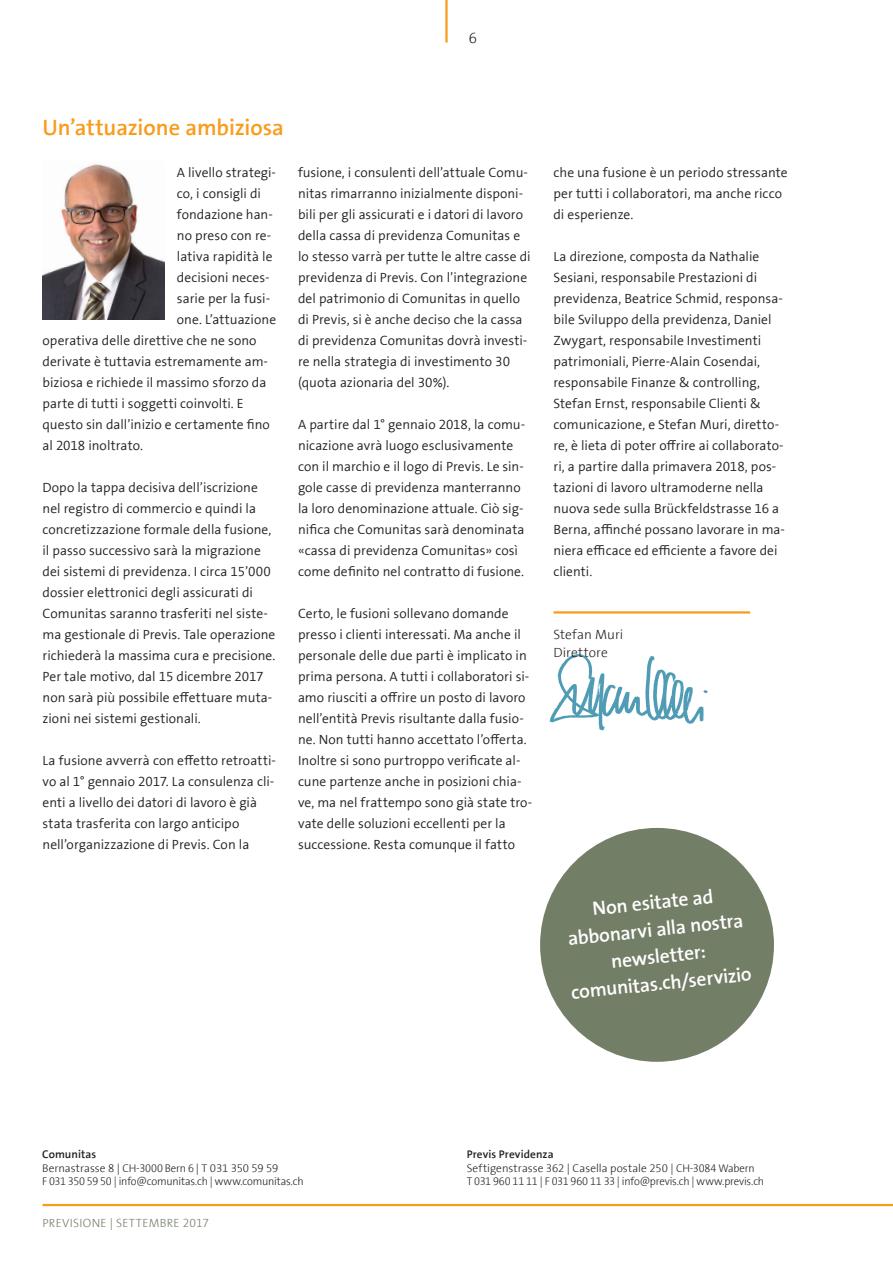
<style>
.page{position:relative;width:893px;height:1263px;background:#fff}
.page>*{position:absolute;margin:0;border:0;box-sizing:border-box;transform-origin:0 0}
.Überschrift{font:300 22.5px "Previs The Sans";letter-spacing:-.005em;color:#f89c1c}
.t1{font:300 19.5px "Previs The Sans";color:#fff}
.t2{font:300 15px "Previs The Sans";color:#231f20}
.Lauftext{font:300 13.5px/21px "Previs The Sans";letter-spacing:.005em;color:#231f20}
.Legende_Autor{font:300 13.5px/18px "Previs The Sans";letter-spacing:.005em;color:#231f20}
.t3{font:300 12px "Previs The Sans";letter-spacing:.02em;color:#737e66}
.t4{font:300 11.25px "Previs The Sans";letter-spacing:-.01em;color:#231f20;scale:.96 1}
.t5{font:300 11.25px "Previs The Sans";letter-spacing:-.01em;color:#231f20}
.t6{font:300 11.25px "Previs The Sans";letter-spacing:.01em;color:#231f20}
</style>
<div class="page">
<hr style="left:445px;top:0;width:3px;height:43px;background:#f89c1c">
<img style="left:43px;top:164px;width:121px;height:156px">
<hr style="left:43px;top:1204px;width:850px;height:2px;background:#f89c1c">
<hr style="left:553px;top:611px;width:197px;height:2px;background:#f89c1c">
<img style="left:549px;top:654px;width:159px;height:77px">
<div style="left:540px;top:828px;width:234px;height:234px;background:#737e66;border-radius:50%"></div>
<p class="t2" style="left:469px;top:30px;width:10px">6</p>
<p class="Überschrift" style="left:43px;top:116px;width:243px">Un’attuazione ambiziosa</p>
<p class="Lauftext" style="left:177px;top:162px;width:101px">A livello strategi-</p>
<p class="Lauftext" style="left:177px;top:183px;width:86px">co, i consigli di</p>
<p class="Lauftext" style="left:177px;top:204px;width:97px">fondazione han-</p>
<p class="Lauftext" style="left:177px;top:225px;width:96px">no preso con re-</p>
<p class="Lauftext" style="left:177px;top:246px;width:97px">lativa rapidità le</p>
<p class="Lauftext" style="left:177px;top:267px;width:94px">decisioni neces-</p>
<p class="Lauftext" style="left:177px;top:288px;width:95px">sarie per la fusi-</p>
<p class="Lauftext" style="left:177px;top:309px;width:101px">one. L’attuazione</p>
<p class="Lauftext" style="left:43px;top:330px;width:216px">operativa delle direttive che ne sono</p>
<p class="Lauftext" style="left:43px;top:351px;width:227px">derivate è tuttavia estremamente am-</p>
<p class="Lauftext" style="left:43px;top:372px;width:225px">biziosa e richiede il massimo sforzo da</p>
<p class="Lauftext" style="left:43px;top:393px;width:203px">parte di tutti i soggetti coinvolti. E</p>
<p class="Lauftext" style="left:43px;top:414px;width:229px">questo sin dall’inizio e certamente fino</p>
<p class="Lauftext" style="left:43px;top:435px;width:102px">al 2018 inoltrato.</p>
<p class="Lauftext" style="left:43px;top:477px;width:230px">Dopo la tappa decisiva dell’iscrizione nel registro di commercio e quindi la concretizzazione formale della fusione, il passo successivo sarà la migrazione dei sistemi di previdenza. I circa 15’000 dossier elettronici degli assicurati di</p>
<p class="Lauftext" style="left:43px;top:603px;width:234px">Comunitas saranno trasferiti nel siste&shy;ma gestionale di Previs. Tale operazione richiederà la massima cura e precisione.<br>Per tale motivo, dal 15 dicembre 2017 non sarà più possibile effettuare muta&shy;zioni nei sistemi gestionali.</p>
<p class="Lauftext" style="left:43px;top:750px;width:235px">La fusione avverrà con effetto retroatti&shy;vo al 1° gennaio 2017. La consulenza cli&shy;enti a livello dei datori di lavoro è già stata trasferita con largo anticipo nell’organizzazione di Previs. Con la</p>
<p class="Lauftext" style="left:298px;top:162px;width:234px">fusione, i consulenti dell’attuale Comu&shy;nitas rimarranno inizialmente disponi&shy;bili per gli assicurati e i datori di lavoro della cassa di previdenza Comunitas e lo stesso varrà per tutte le altre casse di previdenza di Previs. Con l’integrazione del patrimonio di Comunitas in quello di Previs, si è anche deciso che la cassa di previdenza Comunitas dovrà investi&shy;re nella strategia di investimento 30 (quota azionaria del 30%).</p>
<p class="Lauftext" style="left:298px;top:414px;width:229px">A partire dal 1° gennaio 2018, la comu&shy;nicazione avrà luogo esclusivamente con il marchio e il logo di Previs. Le sin&shy;gole casse di previdenza manterranno la loro denominazione attuale. Ciò sig&shy;nifica che Comunitas sarà denominata «cassa di previdenza Comunitas» così come definito nel contratto di fusione.</p>
<p class="Lauftext" style="left:298px;top:603px;width:236px">Certo, le fusioni sollevano domande presso i clienti interessati. Ma anche il personale delle due parti è implicato in prima persona. A tutti i collaboratori si&shy;amo riusciti a offrire un posto di lavoro nell’entità Previs risultante dalla fusio&shy;ne. Non tutti hanno accettato l’offerta.<br>Inoltre si sono purtroppo verificate al&shy;cune partenze anche in posizioni chia&shy;ve, ma nel frattempo sono già state tro&shy;vate delle soluzioni eccellenti per la successione. Resta comunque il fatto</p>
<p class="Lauftext" style="left:553px;top:162px;width:236px">che una fusione è un periodo stressante per tutti i collaboratori, ma anche ricco di esperienze.</p>
<p class="Lauftext" style="left:553px;top:246px;width:207px">La direzione, composta da Nathalie</p>
<p class="Lauftext" style="left:553px;top:267px;width:205px">Sesiani, responsabile Prestazioni di</p>
<p class="Lauftext" style="left:553px;top:288px;width:231px">previdenza, Beatrice Schmid, responsa&shy;bile Sviluppo della previdenza, Daniel<br>Zwygart, responsabile Investimenti</p>
<p class="Lauftext" style="left:553px;top:351px;width:208px">patrimoniali, Pierre-Alain Cosendai,</p>
<p class="Lauftext" style="left:553px;top:372px;width:208px">responsabile Finanze &amp; controlling,</p>
<p class="Lauftext" style="left:553px;top:393px;width:209px">Stefan Ernst, responsabile Clienti &amp;</p>
<p class="Lauftext" style="left:553px;top:414px;width:233px">comunicazione, e Stefan Muri, diretto&shy;re, è lieta di poter offrire ai collaborato&shy;ri, a partire dalla primavera 2018, pos&shy;tazioni di lavoro ultramoderne nella nuova sede sulla Brückfeldstrasse 16 a Berna, affinché possano lavorare in ma&shy;niera efficace ed efficiente a favore dei clienti.</p>
<p class="Legende_Autor" style="left:553px;top:626px;width:71px">Stefan Muri<br>Direttore</p>
<p class="t1" style="left:591px;top:899px;width:123px;rotate:-6deg">Non esitate ad</p>
<p class="t1" style="left:567px;top:928px;width:178px;rotate:-6deg">abbonarvi alla nostra</p>
<p class="t1" style="left:610px;top:951px;width:97px;rotate:-6deg">newsletter:</p>
<p class="t1" style="left:570px;top:982px;width:183px;rotate:-6deg">comunitas.ch/servizio</p>
<p class="t6" style="left:42px;top:1149px;width:56px">Comunitas</p>
<p class="t5" style="left:42px;top:1162px;width:238px">Bernastrasse 8 | CH-3000 Bern 6 | T 031 350 59 59</p>
<p class="t4" style="left:42px;top:1176px;width:274px">F 031 350 59 50 | info@comunitas.ch | www.comunitas.ch</p>
<p class="t3" style="left:43px;top:1217px;width:168px">PREVISIONE | SETTEMBRE 2017</p>
<p class="t6" style="left:467px;top:1148px;width:89px">Previs Previdenza</p>
<p class="t5" style="left:467px;top:1162px;width:289px">Seftigenstrasse 362 | Casella postale 250 | CH-3084 Wabern</p>
<p class="t4" style="left:467px;top:1175px;width:311px">T 031 960 11 11 | F 031 960 11 33 | info@previs.ch | www.previs.ch</p>
</div>
